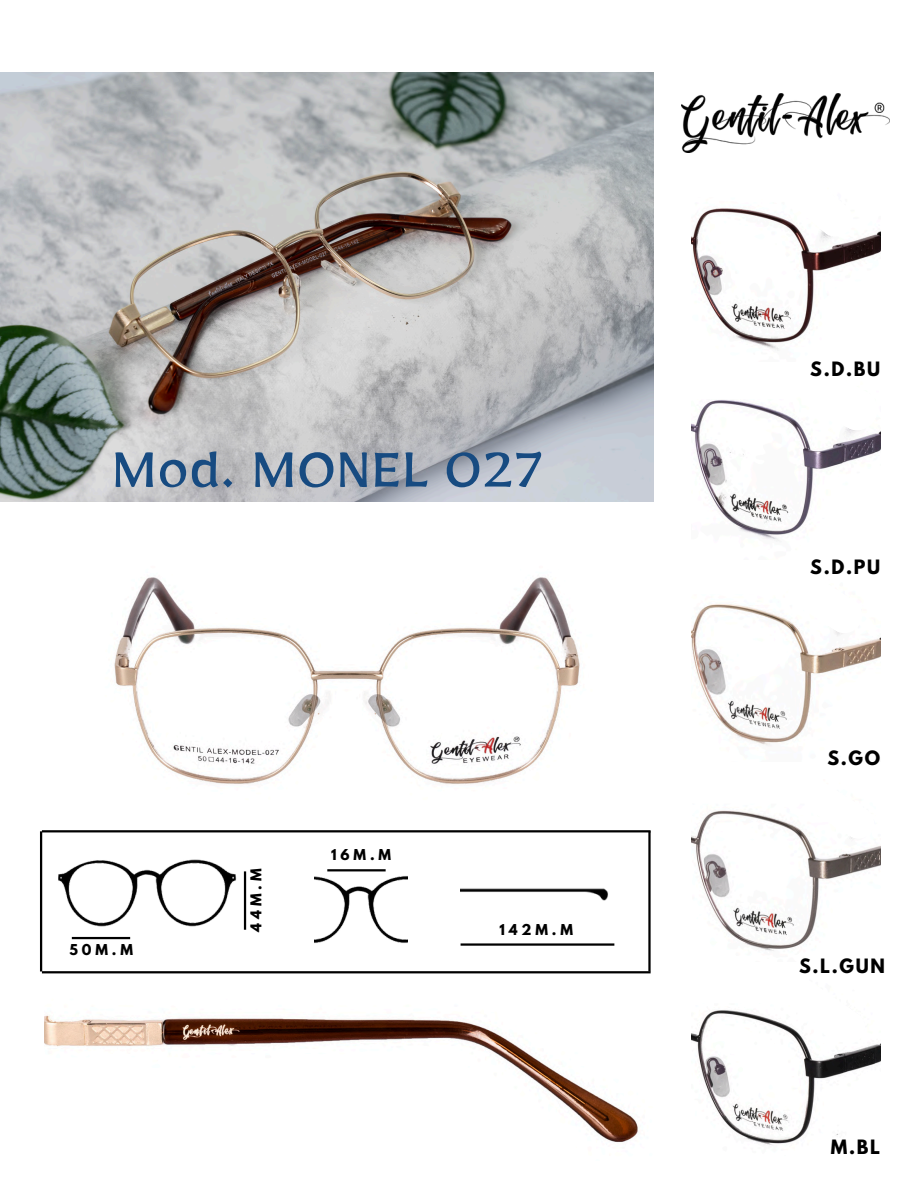
<style>
.page{position:relative;width:918px;height:1188px;background:#fff}
.page>*{position:absolute;margin:0;border:0;box-sizing:border-box;transform-origin:0 0}
.t1{font:64.35px "Mirza";color:#174b81}
.t2{font:700 17.55px "League Spartan";letter-spacing:.095em;color:#000}
.t3{font:700 13.35px "League Spartan";letter-spacing:.29em;color:#000}
</style>
<div class="page">
<img style="left:691px;top:1010px;width:189px;height:135px">
<img style="left:691px;top:810px;width:189px;height:141px">
<img style="left:691px;top:604px;width:189px;height:142px">
<img style="left:691px;top:400px;width:189px;height:141px">
<img style="left:691px;top:208px;width:189px;height:143px">
<img style="left:461px;top:888px;width:147px;height:13px">
<img style="left:314px;top:871px;width:94px;height:72px">
<hr style="left:327px;top:869px;width:59px;height:2px;background:#000">
<hr style="left:461px;top:943px;width:153px;height:3px;background:#000">
<hr style="left:42px;top:830px;width:609px;height:2px;background:#000">
<hr style="left:42px;top:971px;width:609px;height:2px;background:#000">
<hr style="left:40px;top:831px;width:2px;height:140px;background:#000">
<hr style="left:648px;top:831px;width:3px;height:140px;background:#000">
<img style="left:58px;top:859px;width:179px;height:68px">
<hr style="left:72px;top:937px;width:58px;height:2px;background:#000">
<img style="left:45px;top:1015px;width:593px;height:128px">
<img style="left:114px;top:577px;width:466px;height:207px">
<img style="left:682px;top:93px;width:208px;height:60px">
<img style="left:1px;top:73px;width:653px;height:429px">
<hr style="left:244px;top:871px;width:2px;height:59px;background:#000">
<svg style="left:798px;top:400px;width:80px;height:31px"></svg>
<svg style="left:782px;top:208px;width:71px;height:29px"></svg>
<svg style="left:786px;top:604px;width:79px;height:32px"></svg>
<svg style="left:801px;top:810px;width:75px;height:31px"></svg>
<svg style="left:780px;top:1010px;width:86px;height:34px"></svg>
<p class="t1" style="left:111px;top:427px;width:433px">Mod. MONEL 027</p>
<p class="t3" style="left:70px;top:943px;width:65px">50M.M</p>
<p class="t3" style="left:250px;top:932px;width:64px;rotate:-90deg">44M.M</p>
<p class="t3" style="left:331px;top:848px;width:61px">16M.M</p>
<p class="t3" style="left:500px;top:923px;width:75px">142M.M</p>
<h2 class="t2" style="left:810px;top:360px;width:71px">S.D.BU</h2>
<p class="t2" style="left:810px;top:558px;width:71px">S.D.PU</p>
<h2 class="t2" style="left:827px;top:750px;width:54px">S.GO</h2>
<p class="t2" style="left:799px;top:957px;width:87px">S.L.GUN</p>
<p class="t2" style="left:831px;top:1139px;width:51px">M.BL</p>
</div>
